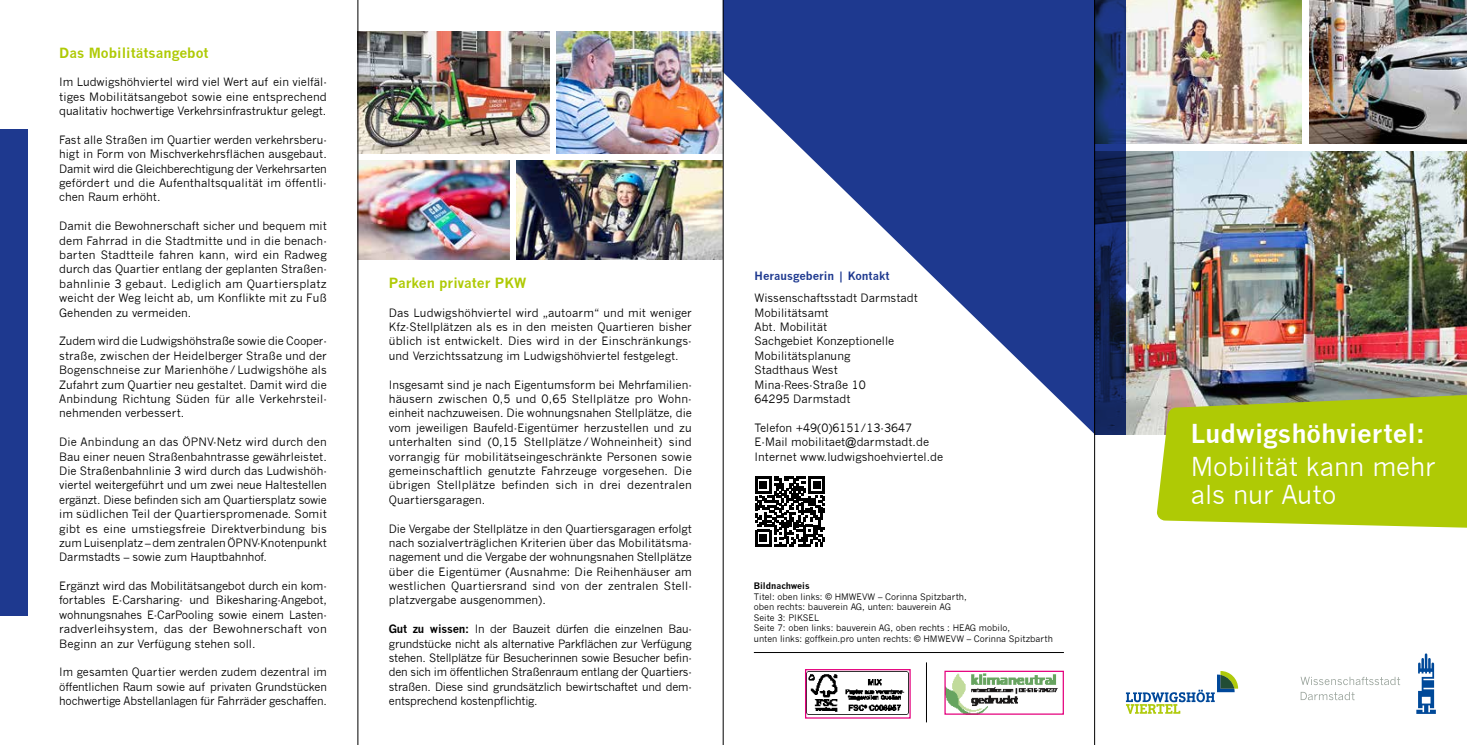
<style>
.page{position:relative;width:1467px;height:745px;background:#fff}
.page>*{position:absolute;margin:0;border:0;box-sizing:border-box;transform-origin:0 0}
.t1{font:25.5px/28.5px "News Gothic";color:#fff}
.t2{font:700 25.5px "News Gothic";color:#fff}
.t3{font:700 13.75px "News Gothic";color:#afca05}
.t4{font:11.25px/14.4px "News Gothic";color:#000;text-align:justify}
.t5{font:700 11.25px "News Gothic";color:#1e398f}
.t6{font:8.75px/10.5px "News Gothic";color:#000}
.t7{font:700 8.75px "News Gothic";color:#000}
.s1{font-weight:700}
</style>
<div class="page">
<img style="left:1126px;top:0;width:176px;height:144px">
<hr style="left:754px;top:651px;width:310px;height:1px;background:#000">
<img style="left:807px;top:670px;width:102px;height:44px">
<div style="left:805px;top:668px;width:106px;height:50px;border:1px solid #e5007d"></div>
<hr style="left:926px;top:662px;width:1px;height:60px;background:#000">
<img style="left:1126px;top:152px;width:341px;height:282px">
<img style="left:517px;top:160px;width:206px;height:99px">
<img style="left:556px;top:31px;width:167px;height:123px">
<img style="left:1309px;top:0;width:158px;height:144px">
<img style="left:359px;top:31px;width:191px;height:123px">
<svg style="left:1301px;top:691px;width:54px;height:8px"></svg>
<svg style="left:1301px;top:676px;width:99px;height:8px"></svg>
<svg style="left:1416px;top:653px;width:20px;height:60px"></svg>
<img style="left:359px;top:160px;width:151px;height:99px">
<img style="left:946px;top:673px;width:112px;height:39px">
<div style="left:944px;top:670px;width:120px;height:44px;border:1px solid #e5007d"></div>
<svg style="left:755px;top:476px;width:70px;height:70px"></svg>
<div style="left:0;top:129px;width:28px;height:486px;background:#1e398f"></div>
<svg style="left:1157px;top:392px;width:310px;height:136px;background:#b0c71b"></svg>
<svg style="left:1126px;top:671px;width:112px;height:42px"></svg>
<svg style="left:1095px;top:0;width:31px;height:434px;background:#14275d"></svg>
<svg style="left:724px;top:0;width:370px;height:434px;fill:#1e398f"></svg>
<hr style="left:358px;top:0;width:1px;height:744px;background:#000">
<hr style="left:723px;top:0;width:1px;height:744px;background:#000">
<hr style="left:1094px;top:0;width:1px;height:744px;background:#000">
<p class="t3" style="left:59px;top:44px;width:151px">Das Mobilitätsangebot</p>
<p class="t4" style="left:59px;top:75px;width:269px">Im Ludwigshöhviertel wird viel Wert auf ein vielfäl&shy;tiges Mobilitätsangebot sowie eine entsprechend qualitativ hochwertige Verkehrsinfrastruktur gelegt.</p>
<p class="t4" style="left:59px;top:133px;width:269px">Fast alle Straßen im Quartier werden verkehrsberu&shy;higt in Form von Mischverkehrsflächen ausgebaut.<br>Damit wird die Gleichberechtigung der Verkehrsarten gefördert und die Aufenthaltsqualität im öffentli&shy;chen Raum erhöht.</p>
<p class="t4" style="left:59px;top:219px;width:269px">Damit die Bewohnerschaft sicher und bequem mit dem Fahrrad in die Stadtmitte und in die benach&shy;barten Stadtteile fahren kann, wird ein Radweg durch das Quartier entlang der geplanten Straßen&shy;bahnlinie 3 gebaut. Lediglich am Quartiersplatz weicht der Weg leicht ab, um Konflikte mit zu Fuß Gehenden zu vermeiden.</p>
<p class="t4" style="left:59px;top:334px;width:269px;text-align:left">Zudem wird die Ludwigshöhstraße sowie die Cooper&shy;straße, zwischen der Heidelberger Straße und der Bogenschneise zur Marienhöhe / Ludwigshöhe als Zufahrt zum Quartier neu gestaltet. Damit wird die Anbindung Richtung Süden für alle Verkehrsteil&shy;nehmenden verbessert.</p>
<p class="t4" style="left:59px;top:434px;width:269px">Die Anbindung an das ÖPNV-Netz wird durch den Bau einer neuen Straßenbahntrasse gewährleistet.<br>Die Straßenbahnlinie 3 wird durch das Ludwishöh&shy;viertel weitergeführt und um zwei neue Haltestellen ergänzt. Diese befinden sich am Quartiersplatz sowie im südlichen Teil der Quartierspromenade. Somit gibt es eine umstiegsfreie Direktverbindung bis zum Luisenplatz – dem zentralen ÖPNV-Knotenpunkt Darmstadts – sowie zum Hauptbahnhof.</p>
<p class="t4" style="left:59px;top:578px;width:269px;text-align:left">Ergänzt wird das Mobilitätsangebot durch ein kom&shy;fortables E-Carsharing- und Bikesharing-Angebot, wohnungsnahes E-CarPooling sowie einem Lasten&shy;radverleihsystem, das der Bewohnerschaft von Beginn an zur Verfügung stehen soll.</p>
<p class="t4" style="left:59px;top:664px;width:269px">Im gesamten Quartier werden zudem dezentral im öffentlichen Raum sowie auf privaten Grundstücken hochwertige Abstellanlagen für Fahrräder geschaffen.</p>
<p class="t3" style="left:389px;top:274px;width:139px">Parken privater PKW</p>
<p class="t4" style="left:389px;top:305px;width:304px">Das Ludwigshöhviertel wird „autoarm“ und mit weniger Kfz-Stellplätzen als es in den meisten Quartieren bisher üblich ist entwickelt. Dies wird in der Einschränkungs&shy;und Verzichtssatzung im Ludwigshöhviertel festgelegt.</p>
<p class="t4" style="left:389px;top:377px;width:304px;text-align:left">Insgesamt sind je nach Eigentumsform bei Mehrfamilien&shy;häusern zwischen 0,5 und 0,65 Stellplätze pro Wohn&shy;einheit nachzuweisen. Die wohnungsnahen Stellplätze, die vom jeweiligen Baufeld-Eigentümer herzustellen und zu unterhalten sind (0,15 Stellplätze /Wohneinheit) sind vorrangig für mobilitätseingeschränkte Personen sowie gemeinschaftlich genutzte Fahrzeuge vorgesehen. Die übrigen Stellplätze befinden sich in drei dezentralen Quartiersgaragen.</p>
<p class="t4" style="left:389px;top:521px;width:304px">Die Vergabe der Stellplätze in den Quartiersgaragen erfolgt nach sozialverträglichen Kriterien über das Mobilitätsma&shy;nagement und die Vergabe der wohnungsnahen Stellplätze über die Eigentümer (Ausnahme: Die Reihenhäuser am westlichen Quartiersrand sind von der zentralen Stell&shy;platzvergabe ausgenommen).</p>
<p class="t4" style="left:389px;top:621px;width:304px"><span class="s1">Gut zu wissen:</span> In der Bauzeit dürfen die einzelnen Bau&shy;grundstücke nicht als alternative Parkflächen zur Verfügung stehen. Stellplätze für Besucherinnen sowie Besucher befin&shy;den sich im öffentlichen Straßenraum entlang der Quartiers&shy;straßen. Diese sind grundsätzlich bewirtschaftet und dem&shy;entsprechend kostenpflichtig.</p>
<p class="t5" style="left:755px;top:269px;width:136px">Herausgeberin | Kontakt</p>
<p class="t4" style="left:755px;top:291px;width:165px;text-align:left">Wissenschaftsstadt Darmstadt<br>Mobilitätsamt<br>Abt. Mobilität<br>Sachgebiet Konzeptionelle<br>Mobilitätsplanung<br>Stadthaus West<br>Mina-Rees-Straße 10<br>64295 Darmstadt</p>
<p class="t4" style="left:755px;top:420px;width:190px;text-align:left">Telefon +49(0)6151/13-3647<br>E-Mail mobilitaet@darmstadt.de<br>Internet www.ludwigshoehviertel.de</p>
<p class="t7" style="left:754px;top:580px;width:57px">Bildnachweis</p>
<p class="t6" style="left:754px;top:591px;width:300px">Titel: oben links: © HMWEVW – Corinna Spitzbarth,<br>oben rechts: bauverein AG, unten: bauverein AG<br>Seite 3: PIKSEL<br>Seite 7: oben links: bauverein AG, oben rechts : HEAG mobilo,<br>unten links: goffkein.pro unten rechts: © HMWEVW – Corinna Spitzbarth</p>
<h1 class="t2" style="left:1191px;top:417px;width:236px">Ludwigshöhviertel:</h1>
<h1 class="t1" style="left:1191px;top:452px;width:246px">Mobilität kann mehr als nur Auto</h1>
</div>
